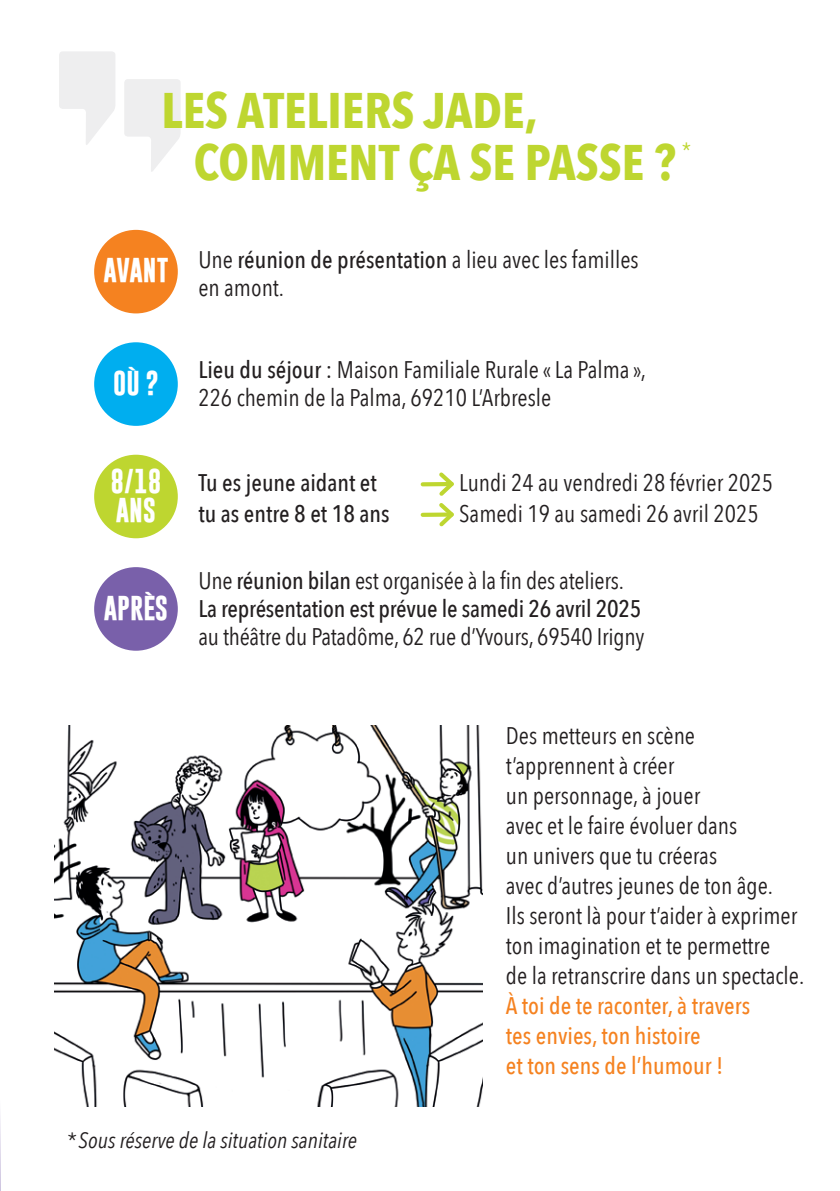
<style>
.page{position:relative;width:840px;height:1191px;background:#fff}
.page>*{position:absolute;margin:0;border:0;box-sizing:border-box;transform-origin:0 0}
.Titre{font:700 49.8px/52.6px "Avenir Next Condensed";color:#bed630}
.Bulle_2_petit{font:700 25px/29.2px "Gobold";color:#fff}
.t1{font:24px/30px "Avenir Next Condensed";color:#231f20}
.t2{font:500 24px "Avenir Next Condensed";color:#231f20}
.t3{font:italic 22.2px "Avenir Next Condensed";color:#231f20}
.Titre-2{font:22.2px "Avenir Next Condensed";color:#bed630}
.s1{font-weight:500}
.s2{font-weight:500;color:#f58220}
</style>
<div class="page">
<svg style="left:0;top:1115px;width:1px;height:76px"></svg>
<svg style="left:59px;top:51px;width:56px;height:94px"></svg>
<svg style="left:124px;top:79px;width:56px;height:93px"></svg>
<svg style="left:422px;top:482px;width:13px;height:4px"></svg>
<div style="left:422px;top:512px;width:29px;height:5px;background:#bed630"></div>
<svg style="left:435px;top:472px;width:19px;height:55px"></svg>
<div style="left:94px;top:230px;width:84px;height:83px;background:#f58220;border-radius:50%"></div>
<div style="left:94px;top:342px;width:84px;height:84px;background:#00aeef;border-radius:50%"></div>
<div style="left:94px;top:455px;width:84px;height:83px;background:#bed630;border-radius:50%"></div>
<div style="left:94px;top:567px;width:84px;height:83px;background:#7960aa;border-radius:50%"></div>
<img style="left:55px;top:725px;width:427px;height:381px">
<p class="Titre" style="left:193px;top:83px;width:483px;text-indent:-32px">LES ATELIERS JADE,<br>COMMENT ÇA SE PASSE ?</p>
<p class="Titre-2" style="left:681px;top:131px;width:11px">*</p>
<p class="Bulle_2_petit" style="left:103px;top:256px;width:66px">AVANT</p>
<p class="Bulle_2_petit" style="left:113px;top:368px;width:47px">OÙ ?</p>
<p class="Bulle_2_petit" style="left:110px;top:466px;width:52px">8/18<br>ANS</p>
<p class="Bulle_2_petit" style="left:104px;top:593px;width:66px">APRÈS</p>
<p class="t1" style="left:198px;top:244px;width:441px;line-height:28px">Une <span class="s1">réunion de présentation</span> a lieu avec les familles en amont.</p>
<p class="t1" style="left:198px;top:354px;width:449px;line-height:28px"><span class="s1">Lieu du séjour :</span> Maison Familiale Rurale « La Palma »,<br>226 chemin de la Palma, 69210 L’Arbresle</p>
<p class="t2" style="left:198px;top:468px;width:180px">Tu es jeune aidant et</p>
<p class="t1" style="left:459px;top:466px;width:315px">Lundi 24 au vendredi 28 février 2025</p>
<p class="t2" style="left:198px;top:499px;width:193px">tu as entre 8 et 18 ans</p>
<p class="t1" style="left:459px;top:497px;width:301px">Samedi 19 au samedi 26 avril 2025</p>
<p class="t1" style="left:198px;top:565px;width:447px;line-height:28px">Une <span class="s1">réunion bilan</span> est organisée à la fin des ateliers.<br><span class="s1">La représentation est prévue le samedi 26 avril 2025 </span>au théâtre du Patadôme, 62 rue d’Yvours, 69540 Irigny</p>
<p class="t1" style="left:505px;top:719px;width:300px">Des metteurs en scène t’apprennent à créer<br>un personnage, à jouer<br>avec et le faire évoluer dans<br>un univers que tu créeras<br>avec d’autres jeunes de ton âge.<br>Ils seront là pour t’aider à exprimer ton imagination et te permettre<br>de la retranscrire dans un spectacle.<br><span class="s2">À toi de te raconter, à travers<br>tes envies, ton histoire<br>et ton sens de l’humour !</span></p>
<p class="t3" style="left:66px;top:1127px;width:292px">* Sous réserve de la situation sanitaire</p>
</div>
